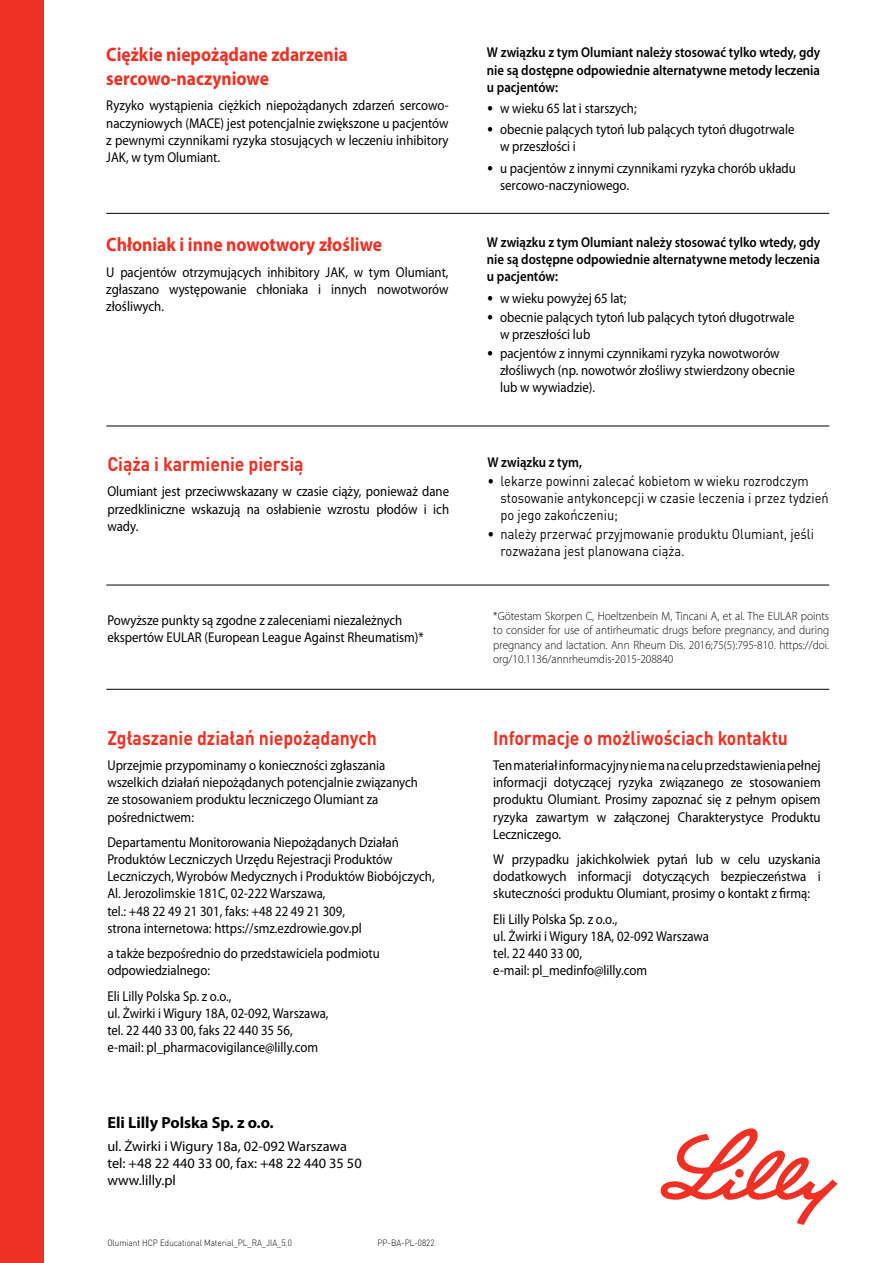
<style>
.page{position:relative;width:893px;height:1263px;background:#fff}
.page>*{position:absolute;margin:0;border:0;box-sizing:border-box;transform-origin:0 0}
.t1{font:700 19.5px "DIN Pro";color:#ee3124;scale:.9 1}
.t2{font:700 19.5px/23.4px "Myriad Pro";color:#ee3124;scale:.9 1}
.t3{font:700 16.2px "Myriad Pro";color:#000}
.t4{font:14.4px/17.2px "Myriad Pro";color:#000}
.t5{font:14.25px/17.1px "Myriad Pro";color:#000;scale:.9 1}
.t6{font:600 14.25px/17.1px "Myriad Pro";color:#000;text-align:justify;scale:.9 1}
.t7{font:14.25px/17.1px "DIN Pro";color:#000;scale:.9 1}
.t8{font:300 12px/14.4px "Myriad Pro";color:#000;text-align:justify;scale:.94 1}
.t9{font:300 9px "DIN Pro";color:#000;scale:.9 1}
.s1{font-family:"DIN Pro"}
</style>
<div class="page">
<svg style="left:661px;top:1128px;width:177px;height:97px"></svg>
<div style="left:735px;top:1169px;width:9px;height:8px;background:#ee3124;border-radius:50%"></div>
<hr style="left:106px;top:689px;width:723px;height:1px;background:#000">
<div style="left:0;top:0;width:44px;height:1263px;background:#ee3124"></div>
<hr style="left:106px;top:426px;width:723px;height:1px;background:#000">
<hr style="left:106px;top:213px;width:723px;height:1px;background:#000">
<hr style="left:106px;top:585px;width:723px;height:1px;background:#000">
<h1 class="t2" style="left:106px;top:43px;width:270px">Ciężkie niepożądane zdarzenia sercowo-naczyniowe</h1>
<p class="t5" style="left:106px;top:97px;width:382px;text-align:justify">Ryzyko wystąpienia ciężkich niepożądanych zdarzeń sercowo&shy;naczyniowych (MACE) jest potencjalnie zwiększone u pacjentów z pewnymi czynnikami ryzyka stosujących w leczeniu inhibitory JAK, w tym Olumiant.</p>
<p class="t6" style="left:487px;top:44px;width:372px">W związku z tym Olumiant należy stosować tylko wtedy, gdy nie są dostępne odpowiednie alternatywne metody leczenia u pacjentów:</p>
<p class="t5" style="left:487px;top:100px;width:168px"><span class="s1">•</span> w wieku 65 lat i starszych;</p>
<p class="t5" style="left:500px;top:121px;width:329px;text-indent:-13px"><span class="s1">•</span> obecnie palących tytoń lub palących tytoń długotrwale w przeszłości i</p>
<p class="t5" style="left:500px;top:160px;width:330px;text-indent:-13px"><span class="s1">•</span> u pacjentów z innymi czynnikami ryzyka chorób układu sercowo-naczyniowego.</p>
<h1 class="t2" style="left:106px;top:233px;width:308px">Chłoniak i inne nowotwory złośliwe</h1>
<p class="t5" style="left:106px;top:264px;width:382px;text-align:justify">U pacjentów otrzymujących inhibitory JAK, w tym Olumiant, zgłaszano występowanie chłoniaka i innych nowotworów złośliwych.</p>
<p class="t6" style="left:487px;top:234px;width:372px">W związku z tym Olumiant należy stosować tylko wtedy, gdy nie są dostępne odpowiednie alternatywne metody leczenia u pacjentów:</p>
<p class="t5" style="left:487px;top:290px;width:157px"><span class="s1">•</span> w wieku powyżej 65 lat;</p>
<p class="t5" style="left:500px;top:309px;width:329px;text-indent:-13px"><span class="s1">•</span> obecnie palących tytoń lub palących tytoń długotrwale w przeszłości lub</p>
<p class="t5" style="left:500px;top:345px;width:329px;text-indent:-13px"><span class="s1">•</span> pacjentów z innymi czynnikami ryzyka nowotworów złośliwych (np. nowotwór złośliwy stwierdzony obecnie lub w wywiadzie).</p>
<h1 class="t1" style="left:107px;top:447px;width:220px">Ciąża i karmienie piersią</h1>
<p class="t5" style="left:107px;top:483px;width:381px;text-align:justify">Olumiant jest przeciwwskazany w czasie ciąży, ponieważ dane przedkliniczne wskazują na osłabienie wzrostu płodów i ich wady.</p>
<p class="t6" style="left:487px;top:453px;width:107px">W związku z tym,</p>
<p class="t7" style="left:501px;top:471px;width:366px;text-indent:-13px">• lekarze powinni zalecać kobietom w wieku rozrodczym stosowanie antykoncepcji w czasie leczenia i przez tydzień po jego zakończeniu;</p>
<p class="t7" style="left:501px;top:524px;width:350px;text-indent:-13px">• należy przerwać przyjmowanie produktu Olumiant, jeśli rozważana jest planowana ciąża.</p>
<p class="t5" style="left:107px;top:612px;width:353px">Powyższe punkty są zgodne z zaleceniami niezależnych ekspertów EULAR (European League Against Rheumatism)*</p>
<p class="t8" style="left:493px;top:609px;width:359px">*Götestam Skorpen C, Hoeltzenbein M, Tincani A, et al. The EULAR points to consider for use of antirheumatic drugs before pregnancy, and during pregnancy and lactation. Ann Rheum Dis. 2016;75(5):795-810. https://doi. org/10.1136/annrheumdis-2015-208840</p>
<h1 class="t1" style="left:107px;top:721px;width:301px">Zgłaszanie działań niepożądanych</h1>
<p class="t5" style="left:107px;top:757px;width:347px">Uprzejmie przypominamy o konieczności zgłaszania wszelkich działań niepożądanych potencjalnie związanych ze stosowaniem produktu leczniczego Olumiant za pośrednictwem:</p>
<p class="t5" style="left:107px;top:834px;width:365px">Departamentu Monitorowania Niepożądanych Działań Produktów Leczniczych Urzędu Rejestracji Produktów Leczniczych, Wyrobów Medycznych i Produktów Biobójczych, Al. Jerozolimskie 181C, 02-222 Warszawa,<br>tel.: +48 22 49 21 301, faks: +48 22 49 21 309,<br>strona internetowa: https://smz.ezdrowie.gov.pl</p>
<p class="t5" style="left:107px;top:945px;width:304px">a także bezpośrednio do przedstawiciela podmiotu odpowiedzialnego:</p>
<p class="t5" style="left:107px;top:988px;width:247px">Eli Lilly Polska Sp. z o.o.,<br>ul. Żwirki i Wigury 18A, 02-092, Warszawa, tel. 22 440 33 00, faks 22 440 35 56, e-mail: pl_pharmacovigilance@lilly.com</p>
<p class="t3" style="left:107px;top:1114px;width:168px">Eli Lilly Polska Sp. z o.o.</p>
<p class="t4" style="left:107px;top:1137px;width:256px">ul. Żwirki i Wigury 18a, 02-092 Warszawa tel: +48 22 440 33 00, fax: +48 22 440 35 50 www.lilly.pl</p>
<p class="t9" style="left:107px;top:1235px;width:206px">Olumiant HCP Educational Material_PL_RA_JIA_5.0</p>
<p class="t9" style="left:377px;top:1235px;width:65px">PP-BA-PL-0822</p>
<h1 class="t1" style="left:493px;top:721px;width:329px">Informacje o możliwościach kontaktu</h1>
<p class="t5" style="left:493px;top:757px;width:365px;text-align:justify">Ten materiał informacyjny nie ma na celu przedstawienia pełnej informacji dotyczącej ryzyka związanego ze stosowaniem produktu Olumiant. Prosimy zapoznać się z pełnym opisem ryzyka zawartym w załączonej Charakterystyce Produktu Leczniczego.</p>
<p class="t5" style="left:493px;top:851px;width:365px;text-align:justify">W przypadku jakichkolwiek pytań lub w celu uzyskania dodatkowych informacji dotyczących bezpieczeństwa i skuteczności produktu Olumiant, prosimy o kontakt z firmą:</p>
<p class="t5" style="left:493px;top:911px;width:241px">Eli Lilly Polska Sp. z o.o.,<br>ul. Żwirki i Wigury 18A, 02-092 Warszawa tel. 22 440 33 00,<br>e-mail: pl_medinfo@lilly.com</p>
</div>
